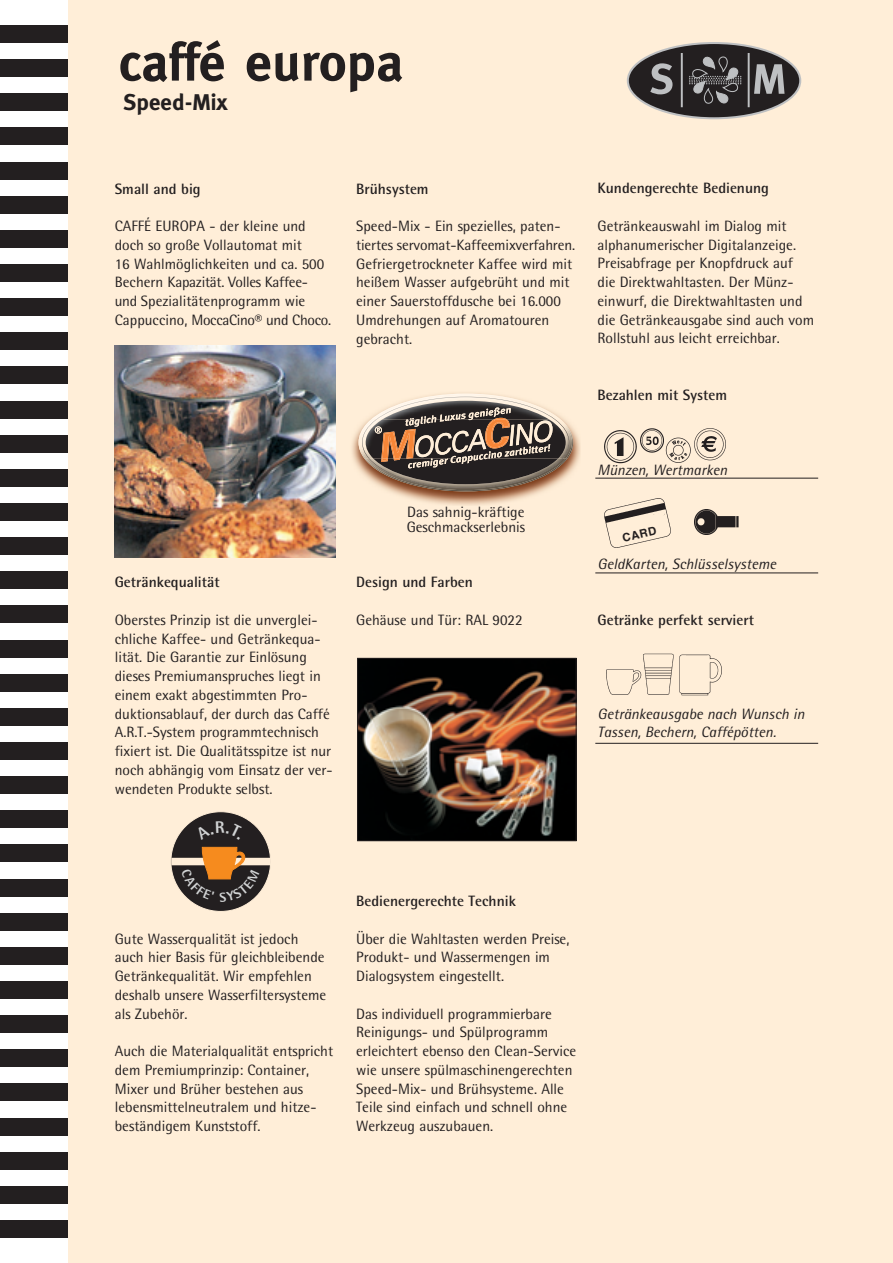
<style>
.page{position:relative;width:893px;height:1263px;background:#fff}
.page>*{position:absolute;margin:0;border:0;box-sizing:border-box;transform-origin:0 0}
.t1{font:700 53.25px "Meta";color:#231f20}
.t2{font:700 22.8px "Meta";color:#231f20}
.t3{font:15px/18.8px "Rotis Semi Sans";color:#231f20}
.t4{font:700 15px "Rotis Semi Sans";color:#231f20}
.t5{font:italic 15px/18.8px "Rotis Semi Sans";color:#231f20}
.t6{font:700 11.4px "Helvetica";color:#231f20}
</style>
<div class="page">
<div style="left:68px;top:0;width:825px;height:1263px;background:#ffeed8"></div>
<img style="left:359px;top:660px;width:215px;height:179px">
<div style="left:357px;top:658px;width:219px;height:183px;border:1px solid #231f20"></div>
<div style="left:0;top:26px;width:68px;height:17px;background:#231f20"></div>
<div style="left:0;top:60px;width:68px;height:17px;background:#231f20"></div>
<div style="left:0;top:94px;width:68px;height:17px;background:#231f20"></div>
<div style="left:0;top:128px;width:68px;height:17px;background:#231f20"></div>
<div style="left:0;top:162px;width:68px;height:17px;background:#231f20"></div>
<div style="left:0;top:196px;width:68px;height:17px;background:#231f20"></div>
<div style="left:0;top:230px;width:68px;height:17px;background:#231f20"></div>
<div style="left:0;top:264px;width:68px;height:17px;background:#231f20"></div>
<div style="left:0;top:299px;width:68px;height:17px;background:#231f20"></div>
<div style="left:0;top:333px;width:68px;height:17px;background:#231f20"></div>
<div style="left:0;top:367px;width:68px;height:17px;background:#231f20"></div>
<div style="left:0;top:401px;width:68px;height:17px;background:#231f20"></div>
<div style="left:0;top:435px;width:68px;height:17px;background:#231f20"></div>
<div style="left:0;top:469px;width:68px;height:17px;background:#231f20"></div>
<div style="left:0;top:503px;width:68px;height:17px;background:#231f20"></div>
<div style="left:0;top:538px;width:68px;height:17px;background:#231f20"></div>
<div style="left:0;top:572px;width:68px;height:17px;background:#231f20"></div>
<div style="left:0;top:606px;width:68px;height:17px;background:#231f20"></div>
<div style="left:0;top:640px;width:68px;height:17px;background:#231f20"></div>
<div style="left:0;top:674px;width:68px;height:17px;background:#231f20"></div>
<div style="left:0;top:708px;width:68px;height:17px;background:#231f20"></div>
<div style="left:0;top:742px;width:68px;height:17px;background:#231f20"></div>
<div style="left:0;top:777px;width:68px;height:17px;background:#231f20"></div>
<div style="left:0;top:811px;width:68px;height:17px;background:#231f20"></div>
<div style="left:0;top:845px;width:68px;height:17px;background:#231f20"></div>
<div style="left:0;top:879px;width:68px;height:17px;background:#231f20"></div>
<div style="left:0;top:913px;width:68px;height:17px;background:#231f20"></div>
<div style="left:0;top:947px;width:68px;height:17px;background:#231f20"></div>
<div style="left:0;top:981px;width:68px;height:17px;background:#231f20"></div>
<div style="left:0;top:1016px;width:68px;height:17px;background:#231f20"></div>
<div style="left:0;top:1050px;width:68px;height:17px;background:#231f20"></div>
<div style="left:0;top:1084px;width:68px;height:17px;background:#231f20"></div>
<div style="left:0;top:1118px;width:68px;height:17px;background:#231f20"></div>
<div style="left:0;top:1152px;width:68px;height:17px;background:#231f20"></div>
<div style="left:0;top:1186px;width:68px;height:17px;background:#231f20"></div>
<div style="left:0;top:1220px;width:68px;height:17px;background:#231f20"></div>
<img style="left:115px;top:345px;width:221px;height:212px">
<hr style="left:595px;top:478px;width:223px;height:1px;background:#231f20">
<hr style="left:595px;top:573px;width:223px;height:1px;background:#231f20">
<hr style="left:595px;top:743px;width:223px;height:1px;background:#231f20">
<img style="left:604px;top:428px;width:122px;height:36px">
<img style="left:606px;top:653px;width:115px;height:43px">
<img style="left:694px;top:510px;width:45px;height:24px">
<img style="left:605px;top:498px;width:65px;height:50px">
<svg style="left:647px;top:511px;width:18px;height:12px"></svg>
<div style="left:170px;top:811px;width:101px;height:101px;background:#231f20;border:1px solid #ffeed8;border-radius:50%"></div>
<div style="left:627px;top:42px;width:174px;height:77px;background:#231f20;border:2px solid #bec0c2;border-radius:50%"></div>
<hr style="left:681px;top:53px;width:2px;height:54px;background:#bec0c2">
<hr style="left:748px;top:53px;width:2px;height:54px;background:#bec0c2">
<svg style="left:650px;top:63px;width:22px;height:31px"></svg>
<svg style="left:754px;top:64px;width:30px;height:30px"></svg>
<svg style="left:689px;top:56px;width:52px;height:48px"></svg>
<img style="left:352px;top:393px;width:228px;height:112px">
<img style="left:371px;top:394px;width:190px;height:26px">
<img style="left:364px;top:458px;width:203px;height:33px">
<img style="left:358px;top:420px;width:215px;height:38px">
<img style="left:376px;top:397px;width:180px;height:23px">
<img style="left:369px;top:458px;width:194px;height:30px">
<img style="left:382px;top:401px;width:167px;height:19px">
<img style="left:373px;top:458px;width:185px;height:26px">
<img style="left:366px;top:420px;width:192px;height:38px">
<img style="left:381px;top:458px;width:24px;height:4px">
<img style="left:381px;top:429px;width:24px;height:29px">
<img style="left:550px;top:420px;width:3px;height:22px">
<img style="left:550px;top:422px;width:1px;height:19px">
<svg style="left:375px;top:426px;width:7px;height:8px"></svg>
<svg style="left:405px;top:407px;width:145px;height:61px"></svg>
<svg style="left:171px;top:847px;width:99px;height:55px"></svg>
<h1 class="t1" style="left:118px;top:36px;width:286px">caffé europa</h1>
<h2 class="t2" style="left:123px;top:91px;width:106px">Speed-Mix</h2>
<p class="t4" style="left:115px;top:183px;width:87px">Small and big</p>
<p class="t3" style="left:115px;top:218px;width:218px">CAFFÉ EUROPA - der kleine und doch so große Vollautomat mit<br>16 Wahlmöglichkeiten und ca. 500<br>Bechern Kapazität. Volles Kaffee&shy;und Spezialitätenprogramm wie<br>Cappuccino, MoccaCino® und Choco.</p>
<p class="t4" style="left:115px;top:577px;width:106px">Getränkequalität</p>
<p class="t3" style="left:115px;top:612px;width:219px">Oberstes Prinzip ist die unverglei&shy;chliche Kaffee- und Getränkequa&shy;lität. Die Garantie zur Einlösung dieses Premiumanspruches liegt in einem exakt abgestimmten Pro&shy;duktionsablauf, der durch das Caffé A.R.T.-System programmtechnisch fixiert ist. Die Qualitätsspitze ist nur noch abhängig vom Einsatz der ver&shy;wendeten Produkte selbst.</p>
<p class="t4" style="left:356px;top:183px;width:74px">Brühsystem</p>
<p class="t3" style="left:356px;top:218px;width:220px">Speed-Mix - Ein spezielles, paten&shy;tiertes servomat-Kaffeemixverfahren.<br>Gefriergetrockneter Kaffee wird mit heißem Wasser aufgebrüht und mit einer Sauerstoffdusche bei 16.000<br>Umdrehungen auf Aromatouren gebracht.</p>
<p class="t4" style="left:598px;top:183px;width:173px">Kundengerechte Bedienung</p>
<p class="t3" style="left:598px;top:218px;width:218px">Getränkeauswahl im Dialog mit alphanumerischer Digitalanzeige.<br>Preisabfrage per Knopfdruck auf die Direktwahltasten. Der Münz&shy;einwurf, die Direktwahltasten und die Getränkeausgabe sind auch vom Rollstuhl aus leicht erreichbar.</p>
<p class="t4" style="left:598px;top:389px;width:131px">Bezahlen mit System</p>
<p class="t3" style="left:407px;top:506px;width:120px;line-height:15px">Das sahnig-kräftige<br>Geschmackserlebnis</p>
<p class="t4" style="left:356px;top:577px;width:118px">Design und Farben</p>
<p class="t3" style="left:356px;top:612px;width:168px">Gehäuse und Tür: RAL 9022</p>
<p class="t5" style="left:598px;top:462px;width:131px">Münzen, Wertmarken</p>
<p class="t6" style="left:621px;top:533px;width:36px;rotate:-13deg">CARD</p>
<p class="t5" style="left:598px;top:555px;width:180px">GeldKarten, Schlüsselsysteme</p>
<p class="t4" style="left:598px;top:614px;width:158px">Getränke perfekt serviert</p>
<p class="t5" style="left:598px;top:705px;width:209px">Getränkeausgabe nach Wunsch in<br>Tassen, Bechern, Caffépötten.</p>
<p class="t3" style="left:115px;top:931px;width:213px">Gute Wasserqualität ist jedoch auch hier Basis für gleichbleibende<br>Getränkequalität. Wir empfehlen deshalb unsere Wasserfiltersysteme als Zubehör.</p>
<p class="t3" style="left:115px;top:1043px;width:220px">Auch die Materialqualität entspricht dem Premiumprinzip: Container,<br>Mixer und Brüher bestehen aus lebensmittelneutralem und hitze&shy;beständigem Kunststoff.</p>
<p class="t4" style="left:356px;top:896px;width:161px">Bedienergerechte Technik</p>
<p class="t3" style="left:356px;top:931px;width:215px">Über die Wahltasten werden Preise,<br>Produkt- und Wassermengen im<br>Dialogsystem eingestellt.</p>
<p class="t3" style="left:356px;top:1006px;width:222px">Das individuell programmierbare Reinigungs- und Spülprogramm erleichtert ebenso den Clean-Service wie unsere spülmaschinengerechten Speed-Mix- und Brühsysteme. Alle Teile sind einfach und schnell ohne Werkzeug auszubauen.</p>
</div>
